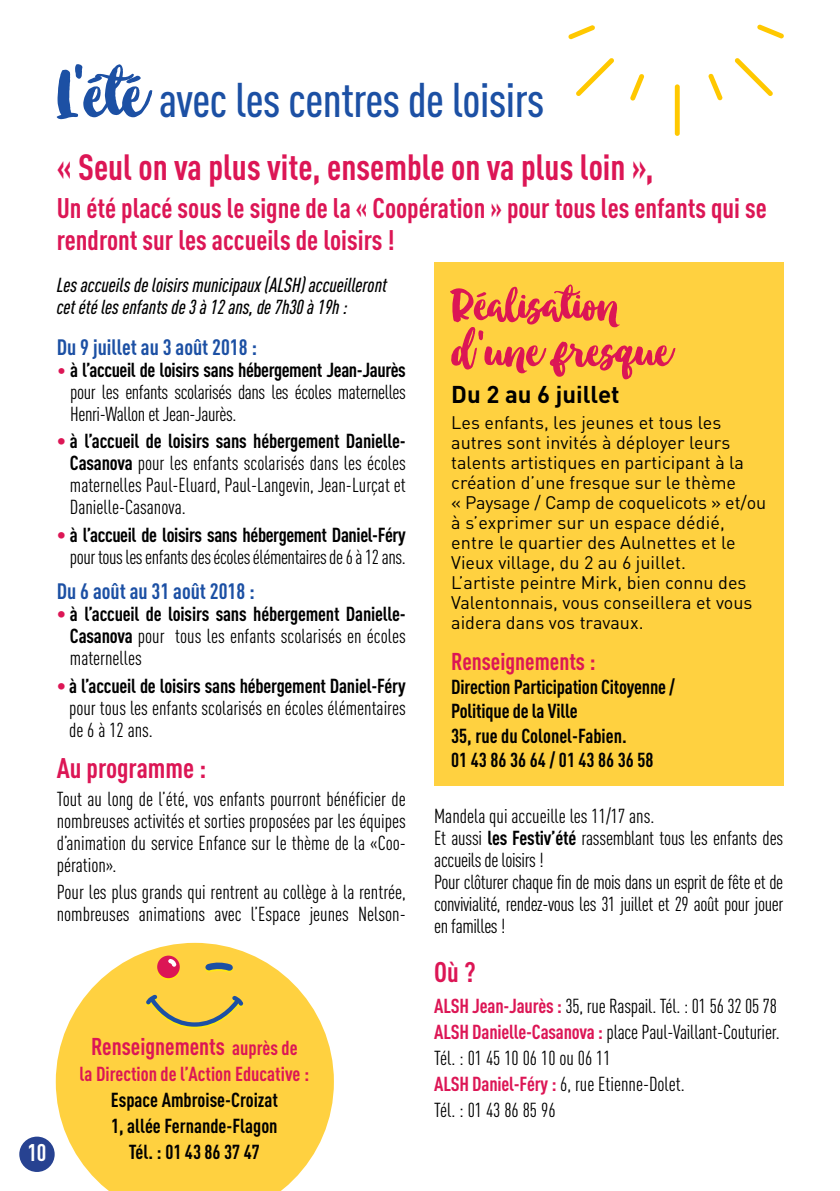
<style>
.page{position:relative;width:840px;height:1191px;background:#fff}
.page>*{position:absolute;margin:0;border:0;box-sizing:border-box;transform-origin:0 0}
.t1{font:54px/46px "Ink Bandits Script";letter-spacing:-.01em;color:#dc1655}
.t2{font:500 condensed 48px "DIN Pro";letter-spacing:-.01em;color:#1c50a4}
.t3{font:700 condensed 36px "DIN Pro";color:#dc1655}
.t4{font:700 condensed 28px/32px "DIN Pro";color:#dc1655}
.t5{font:700 condensed 24px "DIN Pro";color:#dc1655}
.t6{font:700 24px "DIN Pro";color:#000}
.t7{font:700 condensed 23.8px "DIN Pro";color:#fff}
.t8{font:700 condensed 22px "DIN Pro";color:#1c50a4}
.t9{font:condensed 20px/22px "DIN Pro";letter-spacing:-.01em;color:#000;text-align:justify}
.t10{font:700 condensed 20px/24px "DIN Pro";letter-spacing:-.01em;color:#000}
.t11{font:italic 500 condensed 20px/22px "DIN Pro";color:#000}
.t12{font:700 condensed 20px "DIN Pro";color:#dc1655}
.t13{font:18px/20px "DIN Pro";color:#000}
.s1{font-family:"Ink Bandits Script";font-weight:400;font-stretch:normal;font-size:80px}
.s2{font-stretch:normal;font-size:18px;color:#dc1655}
.s3{font-weight:700}
.s4{color:#dc1655}
.s5{font-weight:400;color:#dc1655}
.s6{font-weight:400}
.s7{font-weight:700;color:#dc1655}
.s8{font-size:20px}
</style>
<div class="page">
<div style="left:434px;top:262px;width:348px;height:523px;background:#ffd140"></div>
<svg style="left:56px;top:942px;width:278px;height:249px;fill:#ffd140"></svg>
<svg style="left:157px;top:957px;width:23px;height:23px"></svg>
<div style="left:157px;top:955px;width:23px;height:23px;background:#dc1655;border-radius:50%"></div>
<svg style="left:205px;top:962px;width:28px;height:11px"></svg>
<svg style="left:168px;top:958px;width:8px;height:9px"></svg>
<svg style="left:146px;top:994px;width:97px;height:34px"></svg>
<div style="left:19px;top:1136px;width:36px;height:36px;background:#274291;border-radius:50%"></div>
<svg style="left:708px;top:73px;width:14px;height:27px"></svg>
<svg style="left:568px;top:25px;width:27px;height:14px"></svg>
<svg style="left:630px;top:74px;width:14px;height:27px"></svg>
<svg style="left:757px;top:24px;width:26px;height:14px"></svg>
<div style="left:674px;top:84px;width:5px;height:52px;background:#ffc800;border-radius:2px"></div>
<svg style="left:576px;top:58px;width:38px;height:38px"></svg>
<svg style="left:734px;top:58px;width:38px;height:38px"></svg>
<h2 class="t2" style="left:57px;top:64px;width:489px"><span class="s1">L’été</span> avec les centres de loisirs</h2>
<h3 class="t3" style="left:57px;top:140px;width:598px">« Seul on va plus vite, ensemble on va plus loin »,</h3>
<h3 class="t4" style="left:57px;top:189px;width:711px">Un été placé sous le signe de la « Coopération » pour tous les enfants qui se rendront sur les accueils de loisirs !</h3>
<p class="t11" style="left:57px;top:272px;width:331px">Les accueils de loisirs municipaux (ALSH) accueilleront cet été les enfants de 3 à 12 ans, de 7h30 à 19h :</p>
<p class="t8" style="left:57px;top:330px;width:202px">Du 9 juillet au 3 août 2018 :</p>
<p class="t9" style="left:70px;top:357px;width:337px;text-indent:-13px"><span class="s2">•</span> <span class="s3">à l’accueil de loisirs sans hébergement Jean-Jaurès </span>pour les enfants scolarisés dans les écoles maternelles Henri-Wallon et Jean-Jaurès.</p>
<p class="t9" style="left:70px;top:429px;width:337px;text-indent:-13px"><span class="s4">•</span> <span class="s3">à l’accueil de loisirs sans hébergement Danielle-Casanova</span> pour les enfants scolarisés dans les écoles maternelles Paul-Eluard, Paul-Langevin, Jean-Lurçat et Danielle-Casanova.</p>
<p class="t9" style="left:57px;top:522px;width:350px;text-align:right"><span class="s4">•</span> <span class="s3">à l’accueil de loisirs sans hébergement Daniel-Féry </span>pour tous les enfants des écoles élémentaires de 6 à 12 ans.</p>
<p class="t8" style="left:57px;top:575px;width:199px">Du 6 août au 31 août 2018 :</p>
<p class="t10" style="left:70px;top:601px;width:337px;line-height:22px;text-align:justify;text-indent:-13px"><span class="s5">•</span> à l’accueil de loisirs sans hébergement Danielle-Casanova <span class="s6">pour tous les enfants scolarisés en écoles maternelles</span></p>
<p class="t9" style="left:69px;top:673px;width:338px;text-indent:-12px"><span class="s4">•</span> <span class="s3">à l’accueil de loisirs sans hébergement Daniel-Féry </span>pour tous les enfants scolarisés en écoles élémentaires de 6 à 12 ans.</p>
<h3 class="t4" style="left:57px;top:749px;width:151px">Au programme :</h3>
<p class="t9" style="left:57px;top:786px;width:350px">Tout au long de l’été, vos enfants pourront bénéficier de nombreuses activités et sorties proposées par les équipes d’animation du service Enfance sur le thème de la «Coo&shy;pération».</p>
<p class="t9" style="left:57px;top:880px;width:350px">Pour les plus grands qui rentrent au collège à la rentrée, nombreuses animations avec l’Espace jeunes Nelson-</p>
<h1 class="t1" style="left:451px;top:292px;width:218px">Réalisation d’une fresque</h1>
<p class="t6" style="left:451px;top:375px;width:170px">Du 2 au 6 juillet</p>
<p class="t13" style="left:451px;top:411px;width:316px">Les enfants, les jeunes et tous les autres sont invités à déployer leurs talents artistiques en participant à la création d’une fresque sur le thème<br>« Paysage / Camp de coquelicots » et/ou à s’exprimer sur un espace dédié, entre le quartier des Aulnettes et le Vieux village, du 2 au 6 juillet.<br>L’artiste peintre Mirk, bien connu des Valentonnais, vous conseillera et vous aidera dans vos travaux.</p>
<p class="t5" style="left:451px;top:644px;width:146px">Renseignements :</p>
<p class="t10" style="left:451px;top:673px;width:225px">Direction Participation Citoyenne /<br>Politique de la Ville<br>35, rue du Colonel-Fabien.<br>01 43 86 36 64 / 01 43 86 36 58</p>
<p class="t9" style="left:434px;top:803px;width:350px;text-align:left">Mandela qui accueille les 11/17 ans.<br>Et aussi <span class="s3">les Festiv’été</span> rassemblant tous les enfants des accueils de loisirs !<br>Pour clôturer chaque fin de mois dans un esprit de fête et de convivialité, rendez-vous les 31 juillet et 29 août pour jouer en familles !</p>
<h3 class="t4" style="left:434px;top:953px;width:43px">Où ?</h3>
<p class="t9" style="left:434px;top:991px;width:347px;line-height:26px;text-align:left"><span class="s7">ALSH Jean-Jaurès :</span> 35, rue Raspail. Tél. : 01 56 32 05 78<br><span class="s7">ALSH Danielle-Casanova :</span> place Paul-Vaillant-Couturier.<br>Tél. : 01 45 10 06 10 ou 06 11<br><span class="s7">ALSH Daniel-Féry :</span> 6, rue Etienne-Dolet.<br>Tél. : 01 43 86 85 96</p>
<p class="t5" style="left:91px;top:1028px;width:208px">Renseignements <span class="s8">auprès de</span></p>
<p class="t12" style="left:80px;top:1058px;width:231px">la Direction de l’Action Educative :</p>
<p class="t10" style="left:111px;top:1085px;width:168px;line-height:26px">Espace Ambroise-Croizat<br>1, allée Fernande-Flagon</p>
<p class="t7" style="left:27px;top:1135px;width:21px">10</p>
<p class="t10" style="left:129px;top:1138px;width:133px">Tél. : 01 43 86 37 47</p>
</div>
